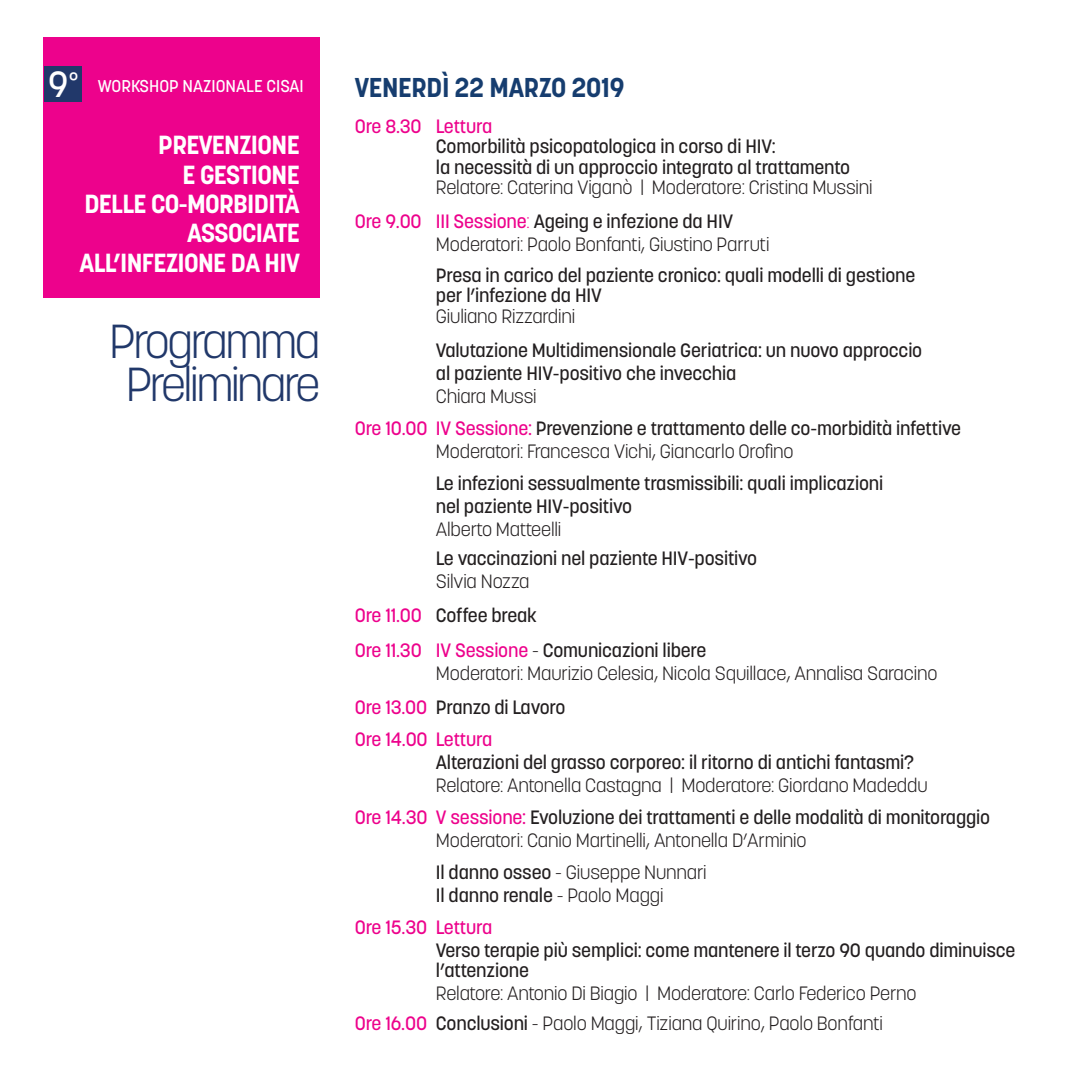
<style>
.page{position:relative;width:1085px;height:1085px;background:#fff}
.page>*{position:absolute;margin:0;border:0;box-sizing:border-box;transform-origin:0 0}
.t1{font:300 47.25px "Korolev";letter-spacing:-.05em;color:#21386a}
.t2{font:500 36px "Korolev";color:#fff}
.t3{font:700 27px "Korolev";letter-spacing:-.01em;color:#163d6f}
.t4{font:700 25.88px "Korolev";letter-spacing:-.025em;color:#fff}
.t5{font:500 19.12px/20.2px "Korolev";letter-spacing:-.01em;color:#231f20}
.t6{font:300 19.12px "Korolev";letter-spacing:-.01em;color:#231f20}
.t7{font:500 19.12px "Korolev";letter-spacing:-.01em;color:#ed028c}
.t8{font:500 16.88px "Korolev";color:#fff}
.s1{color:#ed028c}
.s2{font-weight:300;color:#ed028c}
.s3{font-weight:300}
.s4{font-weight:500}
.s5{font-weight:500;color:#ed028c}
</style>
<div class="page">
<div style="left:44px;top:37px;width:276px;height:260px;background:#ed028c"></div>
<div style="left:44px;top:67px;width:38px;height:35px;background:#21386a"></div>
<p class="t2" style="left:48px;top:62px;width:32px">9<sup>°</sup></p>
<p class="t8" style="left:98px;top:75px;width:207px">WORKSHOP NAZIONALE CISAI</p>
<p class="t4" style="left:158px;top:129px;width:143px">PREVENZIONE</p>
<p class="t4" style="left:182px;top:158px;width:119px">E GESTIONE</p>
<p class="t4" style="left:84px;top:187px;width:217px">DELLE CO-MORBIDITÀ</p>
<p class="t4" style="left:187px;top:217px;width:114px">ASSOCIATE</p>
<p class="t4" style="left:80px;top:246px;width:222px">ALL’INFEZIONE DA HIV</p>
<p class="t1" style="left:109px;top:311px;width:212px">Programma</p>
<p class="t1" style="left:126px;top:354px;width:196px">Preliminare</p>
<p class="t3" style="left:355px;top:70px;width:271px">VENERDÌ 22 MARZO 2019</p>
<p class="t7" style="left:355px;top:114px;width:139px">Ore 8.30 Lettura</p>
<p class="t5" style="left:436px;top:136px;width:341px">Comorbilità psicopatologica in corso di HIV:</p>
<p class="t5" style="left:436px;top:157px;width:415px">la necessità di un approccio integrato al trattamento</p>
<p class="t6" style="left:436px;top:175px;width:438px">Relatore: Caterina Viganò | Moderatore: Cristina Mussini</p>
<p class="t5" style="left:355px;top:211px;width:380px"><span class="s1">Ore 9.00 III Sessione</span><span class="s2">:</span> Ageing e infezione da HIV</p>
<p class="t6" style="left:436px;top:232px;width:335px">Moderatori: Paolo Bonfanti, Giustino Parruti</p>
<p class="t5" style="left:436px;top:265px;width:481px">Presa in carico del paziente cronico: quali modelli di gestione</p>
<p class="t5" style="left:436px;top:285px;width:167px">per l’infezione da HIV</p>
<p class="t6" style="left:436px;top:304px;width:141px">Giuliano Rizzardini</p>
<p class="t5" style="left:436px;top:340px;width:488px">Valutazione Multidimensionale Geriatrica: un nuovo approccio</p>
<p class="t5" style="left:436px;top:363px;width:302px">al paziente HIV-positivo che invecchia</p>
<p class="t6" style="left:436px;top:384px;width:102px">Chiara Mussi</p>
<p class="t5" style="left:355px;top:418px;width:607px"><span class="s1">Ore 10.00 IV Sessione:</span> Prevenzione e trattamento delle co-morbidità infettive</p>
<p class="t6" style="left:436px;top:439px;width:359px">Moderatori: Francesca Vichi, Giancarlo Orofino</p>
<p class="t5" style="left:436px;top:472px;width:449px">Le infezioni sessualmente trasmissibili: quali implicazioni</p>
<p class="t5" style="left:436px;top:495px;width:198px">nel paziente HIV-positivo</p>
<p class="t6" style="left:436px;top:516px;width:127px">Alberto Matteelli</p>
<p class="t5" style="left:436px;top:548px;width:323px">Le vaccinazioni nel paziente HIV-positivo</p>
<p class="t6" style="left:436px;top:569px;width:95px">Silvia Nozza</p>
<p class="t5" style="left:355px;top:605px;width:184px"><span class="s1">Ore 11.00</span> Coffee break</p>
<p class="t5" style="left:355px;top:639px;width:353px"><span class="s1">Ore 11.30 IV Sessione</span> <span class="s3">-</span> Comunicazioni libere</p>
<p class="t6" style="left:436px;top:660px;width:503px">Moderatori: Maurizio Celesia, Nicola Squillace, Annalisa Saracino</p>
<p class="t5" style="left:355px;top:697px;width:212px"><span class="s1">Ore 13.00</span> Pranzo di Lavoro</p>
<p class="t7" style="left:355px;top:727px;width:139px">Ore 14.00 Lettura</p>
<p class="t5" style="left:436px;top:751px;width:479px">Alterazioni del grasso corporeo: il ritorno di antichi fantasmi?</p>
<p class="t6" style="left:436px;top:772px;width:493px">Relatore: Antonella Castagna | Moderatore: Giordano Madeddu</p>
<p class="t5" style="left:355px;top:806px;width:636px"><span class="s1">Ore 14.30 V sessione:</span> Evoluzione dei trattamenti e delle modalità di monitoraggio</p>
<p class="t6" style="left:436px;top:827px;width:372px">Moderatori: Canio Martinelli, Antonella D’Arminio</p>
<p class="t6" style="left:436px;top:859px;width:272px"><span class="s4">Il danno osseo</span> - Giuseppe Nunnari</p>
<p class="t5" style="left:436px;top:884px;width:229px">Il danno renale <span class="s3">- Paolo Maggi</span></p>
<p class="t7" style="left:355px;top:914px;width:139px">Ore 15.30 Lettura</p>
<p class="t5" style="left:436px;top:939px;width:581px">Verso terapie più semplici: come mantenere il terzo 90 quando diminuisce l’attenzione</p>
<p class="t6" style="left:436px;top:980px;width:482px">Relatore: Antonio Di Biagio | Moderatore: Carlo Federico Perno</p>
<p class="t6" style="left:355px;top:1010px;width:529px"><span class="s5">Ore 16.00</span> <span class="s4">Conclusioni</span> - Paolo Maggi, Tiziana Quirino, Paolo Bonfanti</p>
</div>
